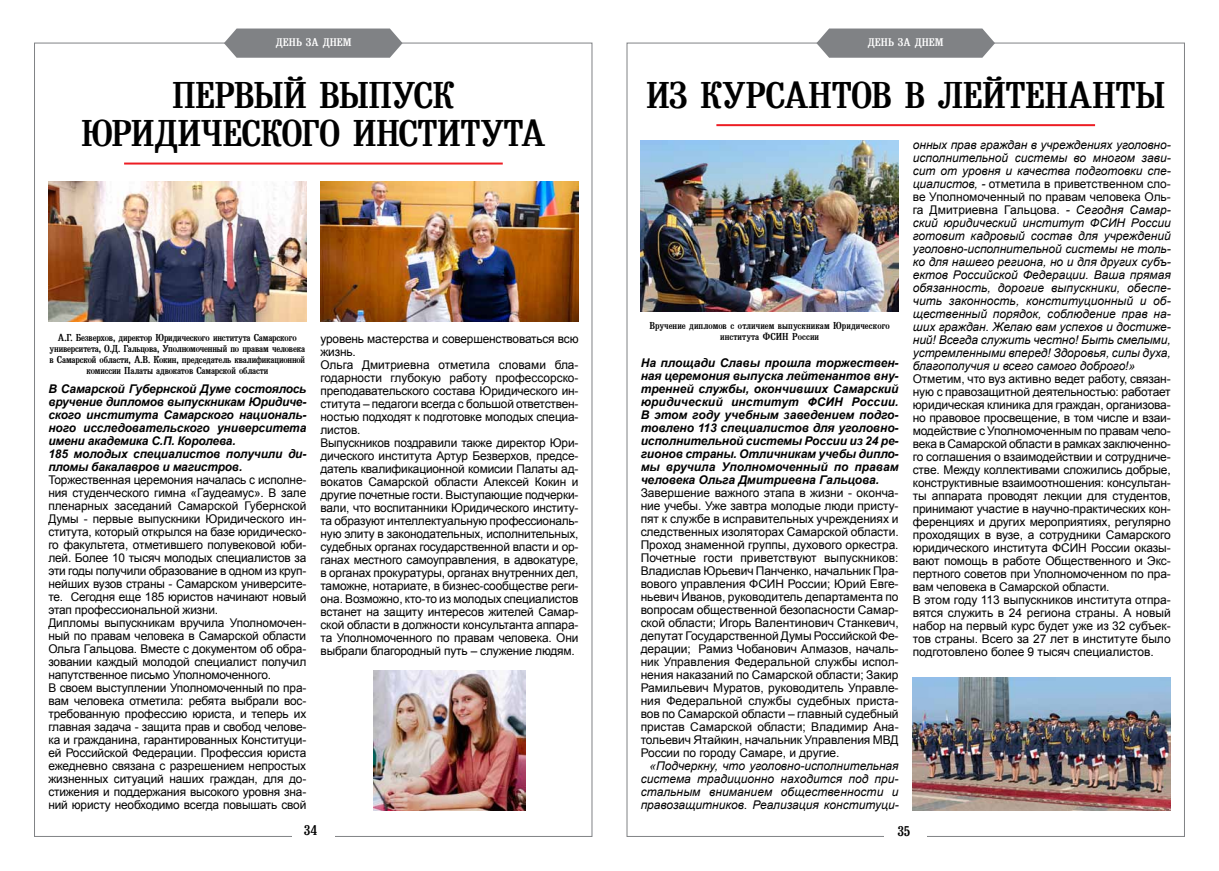
<style>
.page{position:relative;width:1219px;height:871px;background:#fff}
.page>*{position:absolute;margin:0;border:0;box-sizing:border-box;transform-origin:0 0}
.t1{font:37px/38px "Bruskovaya Plain";letter-spacing:-.015em;color:#000;text-align:center}
.t2{font:14px "Bruskovaya Plain";color:#000}
.t3{font:12px/13px "Arial";letter-spacing:-.015em;color:#000}
.t4{font:italic 12px/13px "Arial";letter-spacing:-.005em;color:#000;text-align:justify}
.t5{font:italic 700 12px/13px "Arial";letter-spacing:-.01em;color:#000;text-align:justify}
.t6{font:11px "Bruskovaya Plain";letter-spacing:.06em;color:#fff}
.t7{font:10px/11px "Bruskovaya Plain";letter-spacing:-.015em;color:#000;text-align:center}
.s1{font-style:normal}
</style>
<div class="page">
<svg style="left:224px;top:28px;width:179px;height:30px;background:#8c8e90"></svg>
<svg style="left:816px;top:28px;width:179px;height:30px;background:#8c8e90"></svg>
<img style="left:913px;top:677px;width:258px;height:133px">
<hr style="left:716px;top:124px;width:379px;height:2px;background:#ed1d24">
<img style="left:641px;top:140px;width:258px;height:171px">
<hr style="left:124px;top:162px;width:379px;height:2px;background:#ed1d24">
<img style="left:373px;top:670px;width:153px;height:140px">
<img style="left:321px;top:182px;width:257px;height:140px">
<img style="left:48px;top:182px;width:258px;height:140px">
<p class="t6" style="left:276px;top:36px;width:77px">День за днем</p>
<p class="t6" style="left:868px;top:36px;width:77px">День за днем</p>
<h1 class="t1" style="left:646px;top:77px;width:521px">Из курсантов в лейтенанты</h1>
<h1 class="t1" style="left:81px;top:77px;width:466px">первый выпуск юридического института</h1>
<p class="t4" style="left:913px;top:138px;width:260px">онных прав граждан в учреждениях уголовно&shy;исполнительной системы во многом зави&shy;сит от уровня и качества подготовки спе&shy;циалистов, - <span class="s1">отметила в приветственном сло&shy;ве Уполномоченный по правам человека Оль&shy;га Дмитриевна Гальцова.</span> - Сегодня Самар&shy;ский юридический институт ФСИН России готовит кадровый состав для учреждений уголовно-исполнительной системы не толь&shy;ко для нашего региона, но и для других субъ&shy;ектов Российской Федерации. Ваша прямая обязанность, дорогие выпускники, обеспе&shy;чить законность, конституционный и об&shy;щественный порядок, соблюдение прав на&shy;ших граждан. Желаю вам успехов и достиже&shy;ний! Всегда служить честно! Быть смелыми, устремленными вперед! Здоровья, силы духа, благополучия и всего самого доброго!»</p>
<p class="t3" style="left:913px;top:372px;width:260px">Отметим, что вуз активно ведет работу, связан&shy;ную с правозащитной деятельностью: работает юридическая клиника для граждан, организова&shy;но правовое просвещение, в том числе и взаи&shy;модействие с Уполномоченным по правам чело&shy;века в Самарской области в рамках заключенно&shy;го соглашения о взаимодействии и сотрудниче&shy;стве. Между коллективами сложились добрые, конструктивные взаимоотношения: консультан&shy;ты аппарата проводят лекции для студентов, принимают участие в научно-практических кон&shy;ференциях и других мероприятиях, регулярно проходящих в вузе, а сотрудники Самарского юридического института ФСИН России оказы&shy;вают помощь в работе Общественного и Экс&shy;пертного советов при Уполномоченном по пра&shy;вам человека в Самарской области.<br>В этом году 113 выпускников института отпра&shy;вятся служить в 24 региона страны. А новый набор на первый курс будет уже из 32 субъек&shy;тов страны. Всего за 27 лет в институте было подготовлено более 9 тысяч специалистов.</p>
<p class="t7" style="left:649px;top:320px;width:242px">Вручение дипломов с отличием выпускникам Юридического института ФСИН России</p>
<p class="t7" style="left:50px;top:332px;width:257px">А.Г. Безверхов, директор Юридического института Самарского университета, О.Д. Гальцова, Уполномоченный по правам человека в Самарской области, А.В. Кокин, председатель квалификационной комиссии Палаты адвокатов Самарской области</p>
<p class="t3" style="left:321px;top:332px;width:260px">уровень мастерства и совершенствоваться всю жизнь.<br>Ольга Дмитриевна отметила словами бла&shy;годарности глубокую работу профессорско&shy;преподавательского состава Юридического ин&shy;ститута – педагоги всегда с большой ответствен&shy;ностью подходят к подготовке молодых специа&shy;листов.<br>Выпускников поздравили также директор Юри&shy;дического института Артур Безверхов, предсе&shy;датель квалификационной комисии Палаты ад&shy;вокатов Самарской области Алексей Кокин и другие почетные гости. Выступающие подчерки&shy;вали, что воспитанники Юридического институ&shy;та образуют интеллектуальную профессиональ&shy;ную элиту в законодательных, исполнительных, судебных органах государственной власти и ор&shy;ганах местного самоуправления, в адвокатуре, в органах прокуратуры, органах внутренних дел, таможне, нотариате, в бизнес-сообществе реги&shy;она. Возможно, кто-то из молодых специалистов встанет на защиту интересов жителей Самар&shy;ской области в должности консультанта аппара&shy;та Уполномоченного по правам человека. Они выбрали благородный путь – служение людям.</p>
<p class="t5" style="left:641px;top:356px;width:260px">На площади Славы прошла торжествен&shy;ная церемония выпуска лейтенантов вну&shy;тренней службы, окончивших Самарский юридический институт ФСИН России.<br>В этом году учебным заведением подго&shy;товлено 113 специалистов для уголовно&shy;исполнительной системы России из 24 ре&shy;гионов страны. Отличникам учебы дипло&shy;мы вручила Уполномоченный по правам человека Ольга Дмитриевна Гальцова.</p>
<p class="t3" style="left:641px;top:486px;width:259px;text-align:justify">Завершение важного этапа в жизни - оконча&shy;ние учебы. Уже завтра молодые люди присту&shy;пят к службе в исправительных учреждениях и следственных изоляторах Самарской области.<br>Проход знаменной группы, духового оркестра.<br>Почетные гости приветствуют выпускников:<br>Владислав Юрьевич Панченко, начальник Пра&shy;вового управления ФСИН России; Юрий Евге&shy;ньевич Иванов, руководитель департамента по вопросам общественной безопасности Самар&shy;ской области; Игорь Валентинович Станкевич, депутат Государственной Думы Российской Фе&shy;дерации; Рамиз Чобанович Алмазов, началь&shy;ник Управления Федеральной службы испол&shy;нения наказаний по Самарской области; Закир Рамильевич Муратов, руководитель Управле&shy;ния Федеральной службы судебных приста&shy;вов по Самарской области – главный судебный пристав Самарской области; Владимир Ана&shy;тольевич Ятайкин, начальник Управления МВД России по городу Самаре, и другие.</p>
<p class="t4" style="left:641px;top:759px;width:259px;text-indent:9px">«Подчеркну, что уголовно-исполнительная система традиционно находится под при&shy;стальным вниманием общественности и правозащитников. Реализация конституци-</p>
<p class="t5" style="left:48px;top:382px;width:260px;text-align:left">В Самарской Губернской Думе состоялось вручение дипломов выпускникам Юридиче&shy;ского института Самарского националь&shy;ного исследовательского университета имени академика С.П. Королева.<br>185 молодых специалистов получили ди&shy;пломы бакалавров и магистров.</p>
<p class="t3" style="left:48px;top:473px;width:259px">Торжественная церемония началась с исполне&shy;ния студенческого гимна «Гаудеамус». В зале пленарных заседаний Самарской Губернской Думы - первые выпускники Юридического ин&shy;ститута, который открылся на базе юридическо&shy;го факультета, отметившего полувековой юби&shy;лей. Более 10 тысяч молодых специалистов за эти годы получили образование в одном из круп&shy;нейших вузов страны - Самарском университе&shy;те. Сегодня еще 185 юристов начинают новый этап профессиональной жизни.<br>Дипломы выпускникам вручила Уполномочен&shy;ный по правам человека в Самарской области Ольга Гальцова. Вместе с документом об обра&shy;зовании каждый молодой специалист получил напутственное письмо Уполномоченного.<br>В своем выступлении Уполномоченный по пра&shy;вам человека отметила: ребята выбрали вос&shy;требованную профессию юриста, и теперь их главная задача - защита прав и свобод челове&shy;ка и гражданина, гарантированных Конституци&shy;ей Российской Федерации. Профессия юриста ежедневно связана с разрешением непростых жизненных ситуаций наших граждан, для до&shy;стижения и поддержания высокого уровня зна&shy;ний юристу необходимо всегда повышать свой</p>
<p class="t2" style="left:304px;top:822px;width:15px">34</p>
<p class="t2" style="left:897px;top:823px;width:14px">35</p>
</div>
